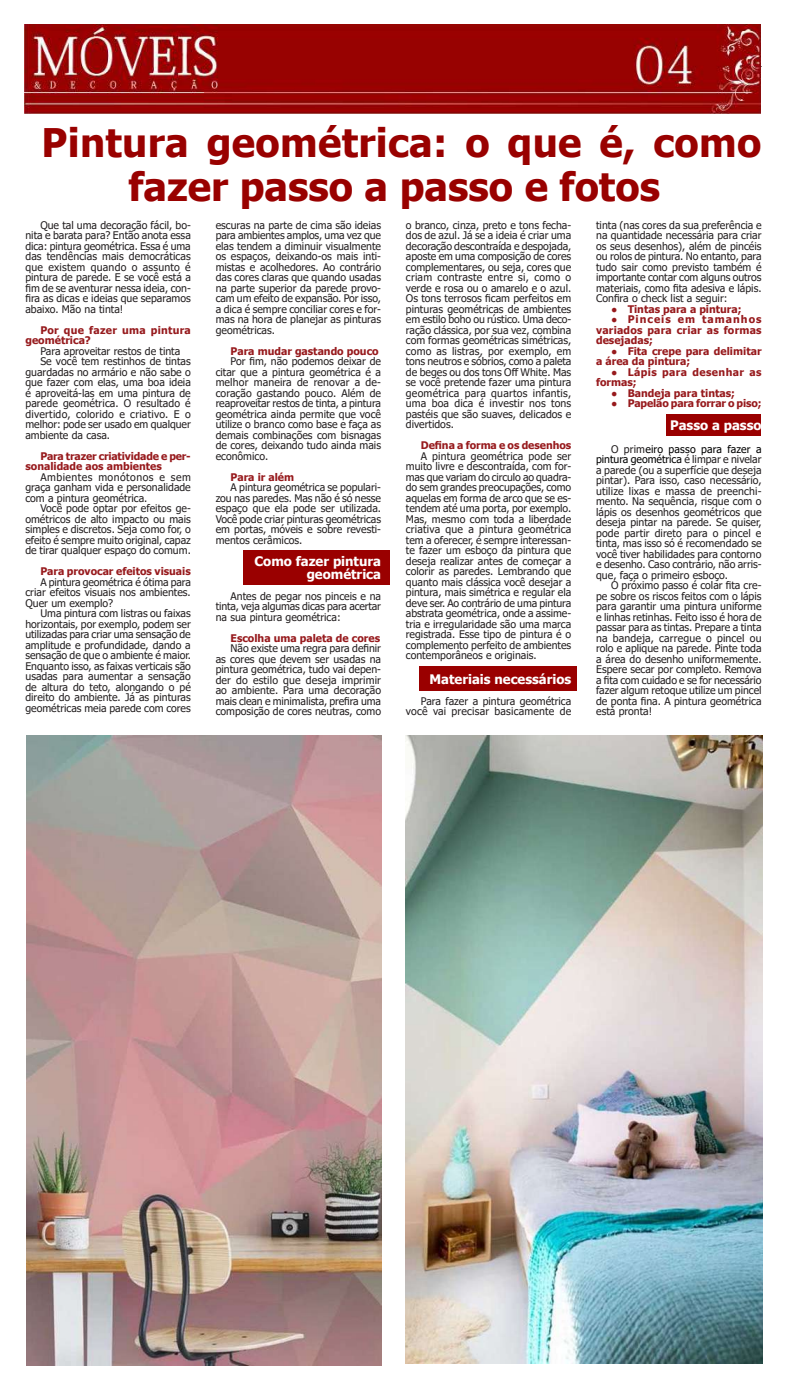
<style>
.page{position:relative;width:787px;height:1389px;background:#fff}
.page>*{position:absolute;margin:0;border:0;box-sizing:border-box;transform-origin:0 0}
.t1{font:700 39.38px/43.8px "Tahoma";letter-spacing:.01em;color:#990100;text-align:center}
.t2{font:700 13.12px/12.2px "Tahoma";color:#fff;text-align:right}
.t3{font:10.5px/10.5px "Tahoma";color:#231f20;text-align:justify}
.t4{font:700 10.5px/10.5px "Tahoma";color:#971a1d}
.t5{font:700 10.5px/10.5px "Tahoma";letter-spacing:.025em;color:#961a1d}
.t6{font:10.5px "Tahoma";letter-spacing:.02em;color:#231f20}
.t7{font:700 10.5px/10.5px "Tahoma";letter-spacing:.035em;color:#971a1d}
.s1{color:#000}
</style>
<div class="page">
<div style="left:666px;top:415px;width:94px;height:21px;background:#9a0000"></div>
<div style="left:419px;top:666px;width:158px;height:25px;background:#9a0000"></div>
<div style="left:243px;top:550px;width:146px;height:35px;background:#9a0000"></div>
<img style="left:25px;top:25px;width:735px;height:89px">
<img style="left:27px;top:736px;width:354px;height:629px">
<img style="left:406px;top:736px;width:355px;height:628px">
<h1 class="t1" style="left:42px;top:122px;width:721px">Pintura geométrica: o que é, como fazer passo a passo e fotos</h1>
<p class="t3" style="left:25px;top:220px;width:167px;text-indent:15px">Que tal uma decoração fácil, bo&shy;nita e barata para? Então anota essa dica: pintura geométrica. Essa é uma das tendências mais democráticas que existem quando o assunto é pintura de parede. E se você está a fim de se aventurar nessa ideia, con&shy;fira as dicas e ideias que separamos abaixo. Mão na tinta!</p>
<p class="t5" style="left:25px;top:325px;width:167px;text-indent:15px">Por que fazer uma pintura geométrica?</p>
<p class="t3" style="left:40px;top:346px;width:141px">Para aproveitar restos de tinta</p>
<p class="t3" style="left:40px;top:357px;width:152px">Se você tem restinhos de tintas</p>
<p class="t3" style="left:25px;top:367px;width:167px">guardadas no armário e não sabe o</p>
<p class="t3" style="left:25px;top:378px;width:167px">que fazer com elas, uma boa ideia</p>
<p class="t3" style="left:25px;top:388px;width:167px">é aproveitá-las em uma pintura de</p>
<p class="t3" style="left:25px;top:399px;width:167px">parede geométrica. O resultado é</p>
<p class="t6" style="left:25px;top:407px;width:167px">divertido, colorido e criativo. E o</p>
<p class="t3" style="left:25px;top:420px;width:167px">melhor: pode ser usado em qualquer</p>
<p class="t3" style="left:25px;top:430px;width:86px">ambiente da casa.</p>
<p class="t4" style="left:25px;top:451px;width:167px;text-indent:15px">Para trazer criatividade e per&shy;sonalidade aos ambientes</p>
<p class="t3" style="left:25px;top:472px;width:167px;text-indent:15px">Ambientes monótonos e sem graça ganham vida e personalidade com a pintura geométrica.</p>
<p class="t3" style="left:25px;top:504px;width:167px;text-indent:15px">Você pode optar por efeitos ge&shy;ométricos de alto impacto ou mais simples e discretos. Seja como for, o efeito é sempre muito original, capaz de tirar qualquer espaço do comum.</p>
<p class="t4" style="left:40px;top:566px;width:152px">Para provocar efeitos visuais</p>
<p class="t3" style="left:25px;top:577px;width:167px;text-indent:15px">A pintura geométrica é ótima para criar efeitos visuais nos ambientes.<br>Quer um exemplo?</p>
<p class="t3" style="left:25px;top:609px;width:167px;text-indent:15px">Uma pintura com listras ou faixas horizontais, por exemplo, podem ser utilizadas para criar uma sensação de amplitude e profundidade, dando a sensação de que o ambiente é maior.<br>Enquanto isso, as faixas verticais são usadas para aumentar a sensação de altura do teto, alongando o pé direito do ambiente. Já as pinturas geométricas meia parede com cores</p>
<p class="t3" style="left:596px;top:220px;width:167px">tinta (nas cores da sua preferência e na quantidade necessária para criar os seus desenhos), além de pincéis ou rolos de pintura. No entanto, para tudo sair como previsto também é importante contar com alguns outros materiais, como fita adesiva e lápis.<br>Confira o check list a seguir:</p>
<p class="t4" style="left:610px;top:304px;width:132px">● Tintas para a pintura;</p>
<p class="t4" style="left:596px;top:314px;width:167px;text-align:justify;text-indent:15px">● Pinceis em tamanhos variados para criar as formas desejadas;</p>
<p class="t4" style="left:596px;top:346px;width:167px;text-indent:15px">● Fita crepe para delimitar a área da pintura;</p>
<p class="t7" style="left:596px;top:367px;width:167px;text-indent:15px">● Lápis para desenhar as formas;</p>
<p class="t4" style="left:610px;top:388px;width:125px">● Bandeja para tintas;</p>
<p class="t4" style="left:610px;top:398px;width:152px">● Papelão para forrar o piso;</p>
<p class="t2" style="left:669px;top:419px;width:93px">Passo a passo</p>
<p class="t3" style="left:596px;top:444px;width:167px;text-indent:15px">O prim<span class="s1">eiro passo para fazer a pintura geométrica</span> é limpar e nivelar a parede (ou a superfície que deseja pintar). Para isso, caso necessário, utilize lixas e massa de preenchi&shy;mento. Na sequência, risque com o lápis os desenhos geométricos que deseja pintar na parede. Se quiser, pode partir direto para o pincel e tinta, mas isso só é recomendado se você tiver habilidades para contorno e desenho. Caso contrário, não arris&shy;que, faça o primeiro esboço.</p>
<p class="t3" style="left:596px;top:581px;width:167px;text-indent:15px">O próximo passo é colar fita cre&shy;pe sobre os riscos feitos com o lápis para garantir uma pintura uniforme e linhas retinhas. Feito isso é hora de passar para as tintas. Prepare a tinta na bandeja, carregue o pincel ou rolo e aplique na parede. Pinte toda a área do desenho uniformemente.<br>Espere secar por completo. Remova a fita com cuidado e se for necessário fazer algum retoque utilize um pincel de ponta fina. A pintura geométrica está pronta!</p>
<p class="t3" style="left:215px;top:220px;width:167px">escuras na parte de cima são ideias para ambientes amplos, uma vez que elas tendem a diminuir visualmente os espaços, deixando-os mais inti&shy;mistas e acolhedores. Ao contrário das cores claras que quando usadas na parte superior da parede provo&shy;cam um efeito de expansão. Por isso, a dica é sempre conciliar cores e for&shy;mas na hora de planejar as pinturas geométricas.</p>
<p class="t4" style="left:230px;top:346px;width:150px">Para mudar gastando pouco</p>
<p class="t3" style="left:215px;top:357px;width:167px;text-indent:15px">Por fim, não podemos deixar de citar que a pintura geométrica é a melhor maneira de renovar a de&shy;coração gastando pouco. Além de reaproveitar restos de tinta, a pintura geométrica ainda permite que você utilize o branco como base e faça as demais combinações com bisnagas de cores, deixando tudo ainda mais econômico.</p>
<p class="t4" style="left:230px;top:472px;width:65px">Para ir além</p>
<p class="t3" style="left:215px;top:483px;width:167px;text-indent:15px">A pintura geométrica se populari&shy;zou nas paredes. Mas não é só nesse espaço que ela pode ser utilizada.<br>Você pode criar pinturas geométricas em portas, móveis e sobre revesti&shy;mentos cerâmicos.</p>
<p class="t2" style="left:254px;top:556px;width:128px">Como fazer pintura geométrica</p>
<p class="t3" style="left:215px;top:591px;width:167px;text-indent:15px">Antes de pegar nos pinceis e na tinta, veja algumas dicas para acertar na sua pintura geométrica:</p>
<p class="t4" style="left:230px;top:633px;width:151px">Escolha uma paleta de cores</p>
<p class="t3" style="left:215px;top:644px;width:167px;text-indent:15px">Não existe uma regra para definir as cores que devem ser usadas na pintura geométrica, tudo vai depen&shy;der do estilo que deseja imprimir ao ambiente. Para uma decoração mais clean e minimalista, prefira uma composição de cores neutras, como</p>
<p class="t3" style="left:406px;top:220px;width:167px">o branco, cinza, preto e tons fecha&shy;dos de azul. Já se a ideia é criar uma decoração descontraída e despojada, aposte em uma composição de cores complementares, ou seja, cores que criam contraste entre si, como o verde e rosa ou o amarelo e o azul.<br>Os tons terrosos ficam perfeitos em pinturas geométricas de ambientes em estilo boho ou rústico. Uma deco&shy;ração clássica, por sua vez, combina com formas geométricas simétricas, como as listras, por exemplo, em tons neutros e sóbrios, como a paleta de beges ou dos tons Off White. Mas se você pretende fazer uma pintura geométrica para quartos infantis, uma boa dica é investir nos tons pastéis que são suaves, delicados e divertidos.</p>
<p class="t4" style="left:420px;top:440px;width:152px">Defina a forma e os desenhos</p>
<p class="t3" style="left:406px;top:451px;width:167px;text-indent:15px">A pintura geométrica pode ser muito livre e descontraída, com for&shy;mas que variam do circulo ao quadra&shy;do sem grandes preocupações, como aquelas em forma de arco que se es&shy;tendem até uma porta, por exemplo.<br>Mas, mesmo com toda a liberdade criativa que a pintura geométrica tem a oferecer, é sempre interessan&shy;te fazer um esboço da pintura que deseja realizar antes de começar a colorir as paredes. Lembrando que quanto mais clássica você desejar a pintura, mais simétrica e regular ela deve ser. Ao contrário de uma pintura abstrata geométrica, onde a assime&shy;tria e irregularidade são uma marca registrada. Esse tipo de pintura é o complemento perfeito de ambientes contemporâneos e originais.</p>
<p class="t2" style="left:429px;top:673px;width:143px">Materiais necessários</p>
<p class="t3" style="left:406px;top:696px;width:167px;text-align:right">Para fazer a pintura geométrica você vai precisar basicamente de</p>
</div>
